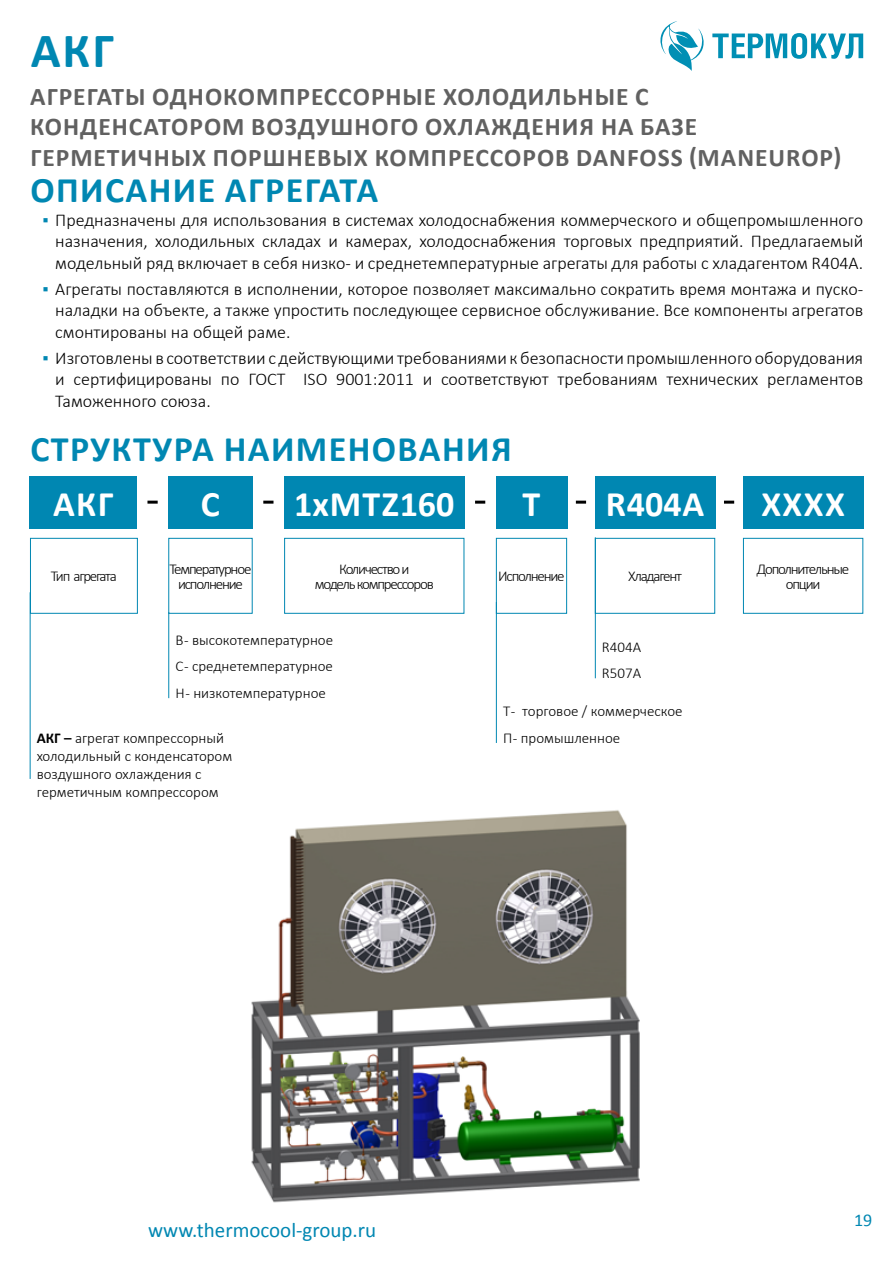
<style>
.page{position:relative;width:893px;height:1263px;background:#fff}
.page>*{position:absolute;margin:0;border:0;box-sizing:border-box;transform-origin:0 0}
.t1{font:700 49.5px "Calibri";color:#0087b2}
.t2{font:700 36px "Calibri";letter-spacing:.04em;color:#0087b2}
.t3{font:700 36px "Calibri";letter-spacing:.02em;color:#fff}
.t4{font:700 25.5px/30.6px "Calibri";letter-spacing:.04em;color:#616161}
.t5{font:21px "Calibri";color:#0087b2}
.t6{font:300 18px/21.6px "Calibri";color:#000;text-align:justify}
.t7{font:18px "Calibri";color:#0087b2}
.t8{font:300 15px/26.5px "Calibri";color:#000}
.t9{font:300 15px/15px "Calibri";letter-spacing:-.08em;color:#000;text-align:center}
.s1{font-weight:400;color:#0087b2}
.s2{font-weight:700}
</style>
<div class="page">
<svg style="left:660px;top:21px;width:203px;height:50px"></svg>
<div style="left:30px;top:476px;width:107px;height:52px;background:#0087b2"></div>
<div style="left:168px;top:476px;width:85px;height:52px;background:#0087b2"></div>
<div style="left:284px;top:476px;width:180px;height:52px;background:#0087b2"></div>
<div style="left:496px;top:476px;width:71px;height:52px;background:#0087b2"></div>
<div style="left:595px;top:476px;width:120px;height:52px;background:#0087b2"></div>
<div style="left:743px;top:476px;width:120px;height:52px;background:#0087b2"></div>
<svg style="left:147px;top:501px;width:11px;height:3px"></svg>
<svg style="left:263px;top:501px;width:10px;height:3px"></svg>
<svg style="left:475px;top:501px;width:10px;height:3px"></svg>
<svg style="left:576px;top:501px;width:10px;height:3px"></svg>
<svg style="left:724px;top:501px;width:10px;height:3px"></svg>
<div style="left:30px;top:538px;width:108px;height:76px;border:1px solid #0087b2"></div>
<div style="left:168px;top:538px;width:85px;height:76px;border:1px solid #0087b2"></div>
<div style="left:284px;top:538px;width:180px;height:76px;border:1px solid #0087b2"></div>
<div style="left:496px;top:538px;width:71px;height:76px;border:1px solid #0087b2"></div>
<div style="left:595px;top:538px;width:120px;height:76px;border:1px solid #0087b2"></div>
<div style="left:743px;top:538px;width:120px;height:76px;border:1px solid #0087b2"></div>
<hr style="left:168px;top:612px;width:1px;height:86px;background:#0087b2">
<hr style="left:496px;top:602px;width:1px;height:141px;background:#0087b2">
<hr style="left:595px;top:537px;width:1px;height:141px;background:#0087b2">
<hr style="left:30px;top:592px;width:1px;height:187px;background:#0087b2">
<img style="left:251px;top:810px;width:389px;height:393px">
<h1 class="t1" style="left:31px;top:19px;width:85px">АКГ</h1>
<h3 class="t4" style="left:30px;top:81px;width:620px">АГРЕГАТЫ одноКОМПРЕССОРНЫЕ ХОЛОДИЛЬНЫЕ С<br>КОНД</h3>
<h3 class="t4" style="left:30px;top:111px;width:813px;text-indent:68px">ЕНСАТОРОМ ВОЗДУШНО ГО ОХЛАЖДЕНИЯ НА БАЗЕ<br>ГЕРМЕТИЧНЫХ ПОРШНЕВЫХ КОМПРЕССОРОВ DANFOSS (MANEUROP)</h3>
<h2 class="t2" style="left:30px;top:167px;width:25px">Описа</h2>
<h2 class="t2" style="left:149px;top:167px;width:97px">ние агрегата</h2>
<p class="t6" style="left:55px;top:209px;width:809px;text-indent:-13px"><span class="s1">▪</span> Предназначены для использования в системах холодоснабжения коммерческого и общепромышленного назначения, холодильных складах и камерах, холодоснабжения торговых предприятий. Предлагаемый модельный ряд включает в себя низко- и среднетемпературные агрегаты для работы с хладагентом R404A.</p>
<p class="t6" style="left:55px;top:278px;width:809px;text-indent:-13px"><span class="s1">▪</span> Агрегаты поставляются в исполнении, которое позволяет максимально сократить время монтажа и пуско&shy;наладки на объекте, а также упростить последующее сервисное обслуживание. Все компоненты агрегатов смонтированы на общей раме.</p>
<p class="t6" style="left:55px;top:347px;width:809px;text-indent:-13px"><span class="s1">▪</span> Изготовлены в соответствии с действующими требованиями к безопасности промышленного оборудования и сертифицированы по ГОСТ ISO 9001:2011 и соответствуют требованиям технических регламентов Таможенного союза.</p>
<h2 class="t2" style="left:30px;top:426px;width:42px">Структура</h2>
<h2 class="t2" style="left:224px;top:426px;width:50px">наиме</h2>
<h2 class="t2" style="left:348px;top:426px;width:140px">нования</h2>
<h2 class="t3" style="left:53px;top:481px;width:62px">АКГ</h2>
<h2 class="t3" style="left:201px;top:481px;width:17px">с</h2>
<h2 class="t3" style="left:294px;top:481px;width:162px">1хMTZ160</h2>
<h2 class="t3" style="left:523px;top:481px;width:19px">Т</h2>
<h2 class="t3" style="left:606px;top:481px;width:100px">R404A</h2>
<h2 class="t3" style="left:761px;top:481px;width:85px">XXXX</h2>
<p class="t9" style="left:51px;top:569px;width:68px">Тип агрегата</p>
<p class="t9" style="left:170px;top:561px;width:83px">Температурное исполнение</p>
<p class="t9" style="left:315px;top:561px;width:121px">Количество и<br>модель компрессоров</p>
<p class="t9" style="left:498px;top:569px;width:68px">Исполнение</p>
<p class="t9" style="left:628px;top:569px;width:55px">Хладагент</p>
<p class="t9" style="left:757px;top:561px;width:94px">Дополнительные опции</p>
<p class="t8" style="left:175px;top:626px;width:159px;text-align:justify">В - высокотемпературное С - среднетемпературное Н - низкотемпературное</p>
<p class="t8" style="left:37px;top:729px;width:197px;line-height:18px"><span class="s2">АКГ –</span> агрегат компрессорный холодильный с конденсатором воздушного охлаждения с герметичным компрессором</p>
<p class="t8" style="left:602px;top:633px;width:41px">R404A<br>R507A</p>
<p class="t8" style="left:503px;top:698px;width:181px">Т - торговое / коммерческое<br>П - промышленное</p>
<p class="t5" style="left:148px;top:1217px;width:230px">www.thermocool-group.ru</p>
<p class="t7" style="left:854px;top:1209px;width:20px">19</p>
</div>
